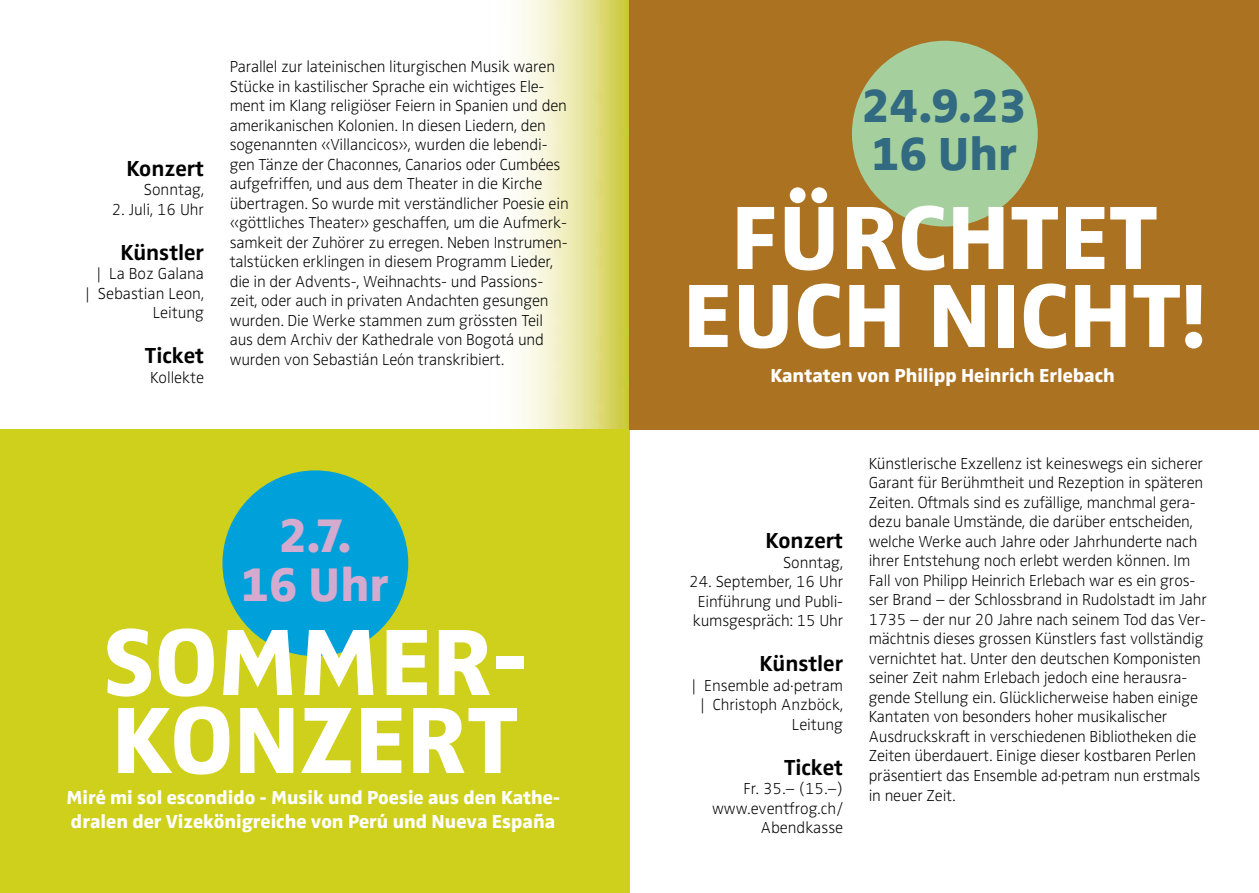
<style>
.page{position:relative;width:1259px;height:893px;background:#fff}
.page>*{position:absolute;margin:0;border:0;box-sizing:border-box;transform-origin:0 0}
.t1{font:800 97.5px/78px "Zwo Pro";letter-spacing:.01em;color:#fff}
.t2{font:800 93px/78px "Zwo Pro";letter-spacing:.01em;color:#fff;text-align:center}
.t3{font:800 48.75px/48.8px "Zwo Pro";color:#d4abce;text-align:center}
.t4{font:800 48px/48px "Zwo Pro";color:#316a81}
.t5{font:700 22.5px "Zwo Pro";color:#000}
.t6{font:800 19.5px/24px "Zwo Pro";color:#fff}
.t7{font:300 expanded 16.5px/19.5px "Zwo Pro";letter-spacing:-.01em;color:#000;text-align:right}
</style>
<div class="page">
<img style="left:519px;top:0;width:110px;height:429px">
<div style="left:0;top:429px;width:629px;height:464px;background:#ced01b"></div>
<div style="left:222px;top:470px;width:186px;height:186px;background:#00a1da;border-radius:50%"></div>
<div style="left:629px;top:0;width:630px;height:429px;background:#ab7222"></div>
<div style="left:852px;top:41px;width:185px;height:186px;background:#a5d09d;border-radius:50%"></div>
<h3 class="t5" style="left:126px;top:151px;width:79px">Konzert</h3>
<p class="t7" style="left:144px;top:179px;width:62px">Sonntag,</p>
<p class="t7" style="left:112px;top:198px;width:94px">2. Juli, 16 Uhr</p>
<h3 class="t5" style="left:120px;top:235px;width:85px">Künstler</h3>
<p class="t7" style="left:85px;top:263px;width:120px">| La Boz Galana<br>| Sebastian Leon,<br>Leitung</p>
<h3 class="t5" style="left:145px;top:338px;width:61px">Ticket</h3>
<p class="t7" style="left:150px;top:366px;width:55px">Kollekte</p>
<p class="t7" style="left:230px;top:56px;width:340px;text-align:left">Parallel zur lateinischen liturgischen Musik waren Stücke in kastilischer Sprache ein wichtiges Ele&shy;ment im Klang religiöser Feiern in Spanien und den amerikanischen Kolonien. In diesen Liedern, den sogenannten «Villancicos», wurden die lebendi&shy;gen Tänze der Chaconnes, Canarios oder Cumbées aufgefriffen, und aus dem Theater in die Kirche übertragen. So wurde mit verständlicher Poesie ein «göttliches Theater» geschaffen, um die Aufmerk&shy;samkeit der Zuhörer zu erregen. Neben Instrumen&shy;talstücken erklingen in diesem Programm Lieder, die in der Advents-, Weihnachts- und Passions&shy;zeit, oder auch in privaten Andachten gesungen wurden. Die Werke stammen zum grössten Teil aus dem Archiv der Kathedrale von Bogotá und wurden von Sebastián León transkribiert.</p>
<h3 class="t3" style="left:241px;top:508px;width:149px">2.7.<br>16 Uhr</h3>
<h1 class="t1" style="left:103px;top:616px;width:425px">SOMMER-<br>KONZERT</h1>
<p class="t6" style="left:66px;top:784px;width:495px">Miré mi sol escondido - Musik und Poesie aus den Kathe&shy;dralen der Vizekönigreiche von Perú und Nueva España</p>
<h3 class="t4" style="left:862px;top:78px;width:166px">24.9.23<br>16 Uhr</h3>
<h2 class="t2" style="left:683px;top:192px;width:525px">FÜRCHTET<br>EUCH NICHT!</h2>
<p class="t6" style="left:770px;top:362px;width:346px">Kantaten von Philipp Heinrich Erlebach</p>
<h3 class="t5" style="left:765px;top:523px;width:79px">Konzert</h3>
<p class="t7" style="left:783px;top:551px;width:62px">Sonntag,</p>
<p class="t7" style="left:689px;top:571px;width:155px;text-align:center">24. September, 16 Uhr<br>Einführung und Publi&shy;kumsgespräch: 15 Uhr</p>
<h3 class="t5" style="left:759px;top:646px;width:85px">Künstler</h3>
<p class="t7" style="left:691px;top:674px;width:153px">| Ensemble ad·petram | Christoph Anzböck,<br>Leitung</p>
<h3 class="t5" style="left:784px;top:750px;width:61px">Ticket</h3>
<p class="t7" style="left:712px;top:778px;width:133px">Fr. 35.– (15.–) www.eventfrog.ch/<br>Abendkasse</p>
<p class="t7" style="left:868px;top:453px;width:340px;text-align:left">Künstlerische Exzellenz ist keineswegs ein sicherer Garant für Berühmtheit und Rezeption in späteren Zeiten. Oftmals sind es zufällige, manchmal gera&shy;dezu banale Umstände, die darüber entscheiden, welche Werke auch Jahre oder Jahrhunderte nach ihrer Entstehung noch erlebt werden können. Im Fall von Philipp Heinrich Erlebach war es ein gros&shy;ser Brand – der Schlossbrand in Rudolstadt im Jahr 1735 – der nur 20 Jahre nach seinem Tod das Ver&shy;mächtnis dieses grossen Künstlers fast vollständig vernichtet hat. Unter den deutschen Komponisten seiner Zeit nahm Erlebach jedoch eine herausra&shy;gende Stellung ein. Glücklicherweise haben einige Kantaten von besonders hoher musikalischer Ausdruckskraft in verschiedenen Bibliotheken die Zeiten überdauert. Einige dieser kostbaren Perlen präsentiert das Ensemble ad·petram nun erstmals in neuer Zeit.</p>
</div>
